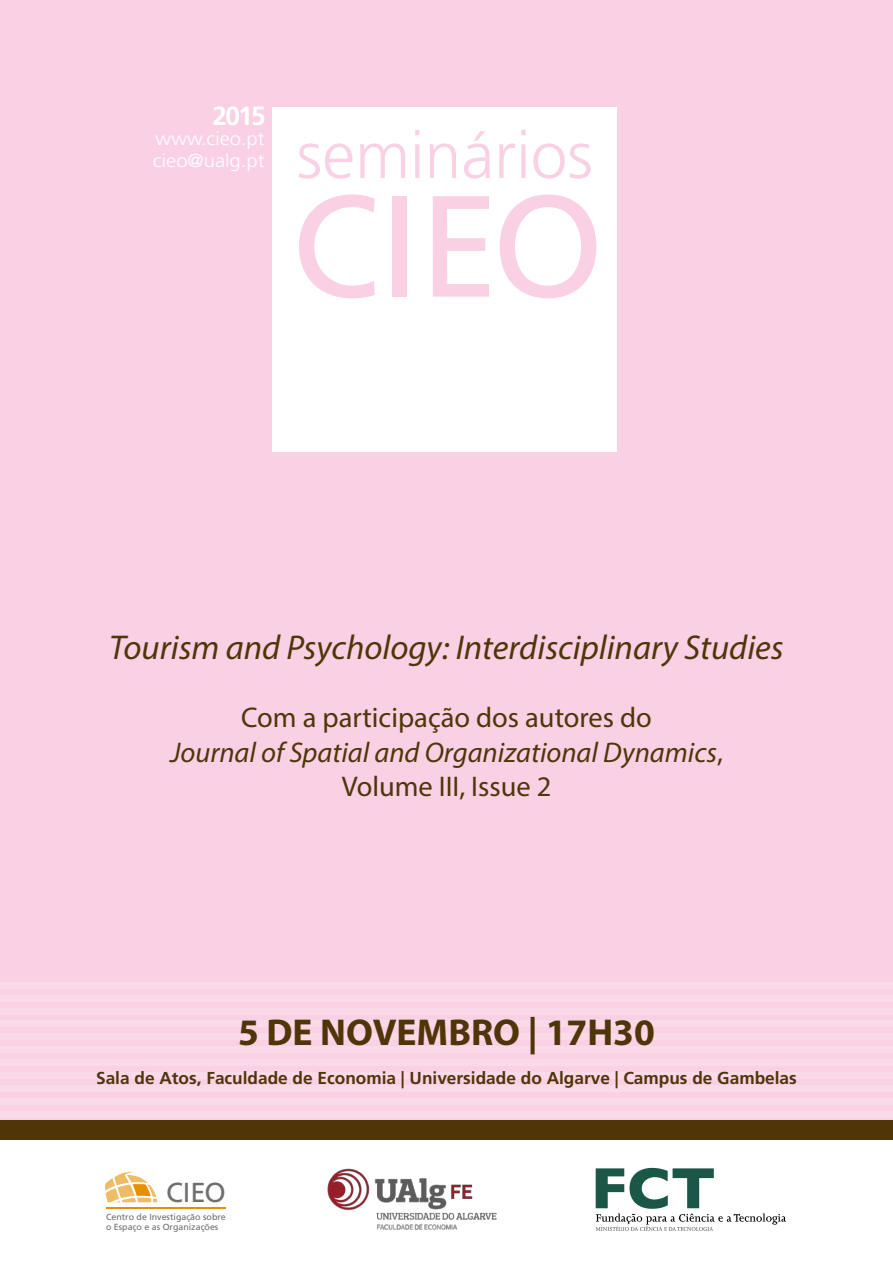
<style>
.page{position:relative;width:893px;height:1263px;background:#fff}
.page>*{position:absolute;margin:0;border:0;box-sizing:border-box;transform-origin:0 0}
.t1{font:300 65.85px "Frutiger";color:#f9d0e4}
.t2{font:700 37.5px "Myriad Pro";color:#4f3508}
.t3{font:italic 34.5px "Myriad Pro";color:#4f3508}
.t4{font:28.5px/34.2px "Myriad Pro";color:#4f3508;text-align:center}
.t5{font:27.45px "Frutiger";color:#706f6f}
.t6{font:700 26.25px "Frutiger";color:#fff}
.t7{font:300 18.75px/22.5px "Frutiger";color:#fff;scale:1.08 1}
.t8{font:700 17.25px "Frutiger";color:#4f3508}
.t9{font:8.85px/10.6px "Frutiger";color:#706f6f}
.s1{font-style:italic}
</style>
<div class="page">
<div style="left:0;top:0;width:893px;height:1120px;background:#f9d0e4"></div>
<div style="left:0;top:982px;width:893px;height:6px;background:#fad9e9"></div>
<div style="left:0;top:995px;width:893px;height:6px;background:#fad9e9"></div>
<div style="left:0;top:1008px;width:893px;height:6px;background:#fad9e9"></div>
<div style="left:0;top:1021px;width:893px;height:6px;background:#fad9e9"></div>
<div style="left:0;top:1034px;width:893px;height:6px;background:#fad9e9"></div>
<div style="left:0;top:1046px;width:893px;height:7px;background:#fad9e9"></div>
<div style="left:0;top:1059px;width:893px;height:7px;background:#fad9e9"></div>
<div style="left:0;top:1072px;width:893px;height:7px;background:#fad9e9"></div>
<div style="left:0;top:1085px;width:893px;height:6px;background:#fad9e9"></div>
<div style="left:0;top:1098px;width:893px;height:6px;background:#fad9e9"></div>
<div style="left:0;top:1111px;width:893px;height:6px;background:#fad9e9"></div>
<div style="left:272px;top:107px;width:345px;height:344px;background:#fff"></div>
<svg style="left:299px;top:194px;width:76px;height:104px"></svg>
<div style="left:392px;top:196px;width:14px;height:101px;background:#f9d0e4"></div>
<svg style="left:433px;top:196px;width:56px;height:101px"></svg>
<svg style="left:500px;top:194px;width:96px;height:104px"></svg>
<div style="left:0;top:1120px;width:893px;height:20px;background:#4f3508"></div>
<svg style="left:596px;top:1168px;width:190px;height:63px"></svg>
<svg style="left:105px;top:1172px;width:52px;height:30px"></svg>
<hr style="left:106px;top:1207px;width:120px;height:2px;background:#e59000">
<img style="left:327px;top:1168px;width:170px;height:62px">
<p class="t6" style="left:213px;top:101px;width:55px">2015</p>
<p class="t7" style="left:153px;top:127px;width:105px">www.cieo.pt cieo@ualg.pt</p>
<h1 class="t1" style="left:297px;top:118px;width:298px">seminários</h1>
<p class="t3" style="left:109px;top:626px;width:676px">Tourism and Psychology: Interdisciplinary Studies</p>
<p class="t4" style="left:170px;top:700px;width:555px">Com a participação dos autores do<br><span class="s1">Journal of Spatial and Organizational Dynamics</span>,<br>Volume III, Issue 2</p>
<h2 class="t2" style="left:238px;top:1007px;width:418px">5 DE NOVEMBRO | 17H30</h2>
<p class="t8" style="left:96px;top:1068px;width:702px">Sala de Atos, Faculdade de Economia | Universidade do Algarve | Campus de Gambelas</p>
<p class="t5" style="left:166px;top:1177px;width:61px">CIEO</p>
<p class="t9" style="left:106px;top:1211px;width:121px">Centro de Investigação sobre o Espaço e as Organizações</p>
</div>
